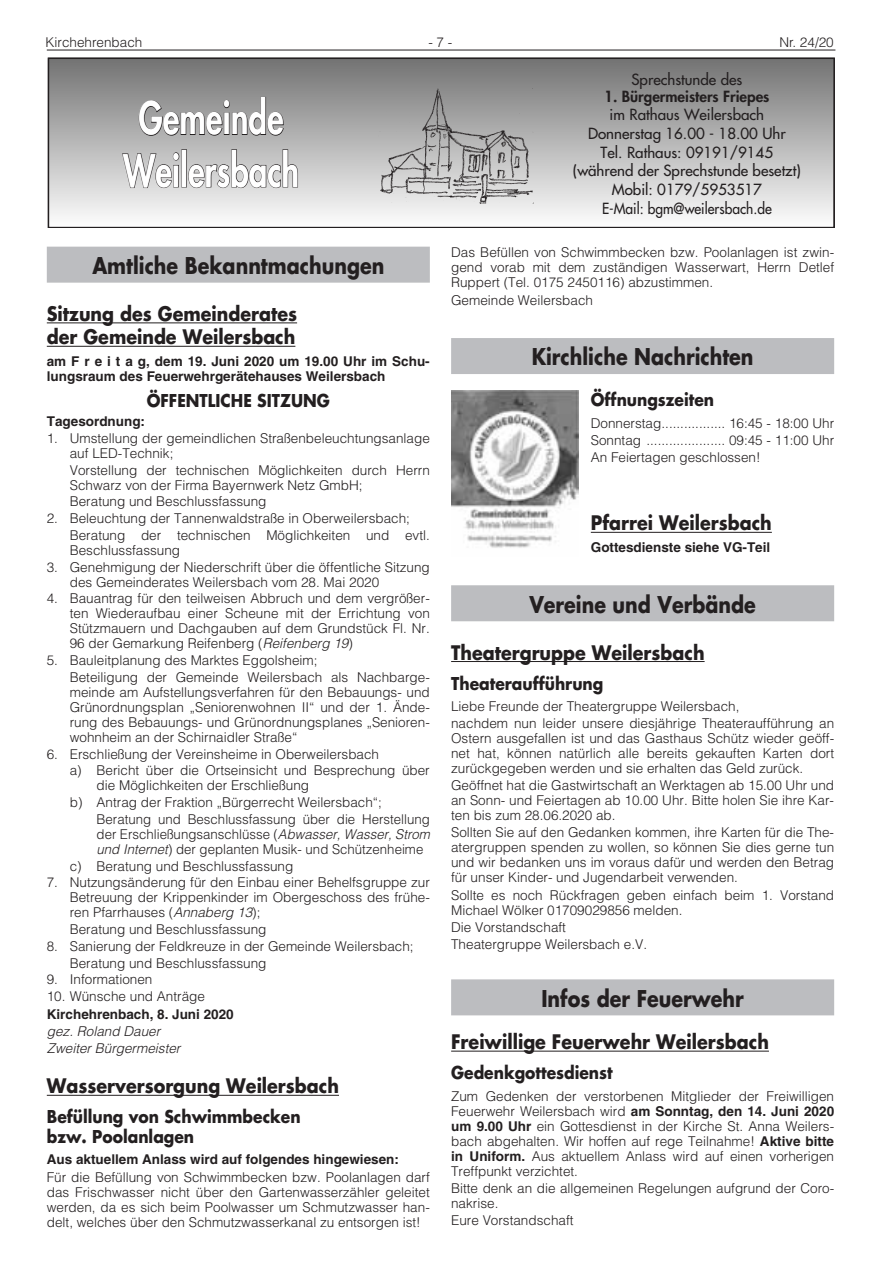
<style>
.page{position:relative;width:881px;height:1263px;background:#fff}
.page>*{position:absolute;margin:0;border:0;box-sizing:border-box;transform-origin:0 0}
.t1{font:800 43.65px/52.3px "Futura LT";color:#fff;text-align:center;scale:.75 1}
.t2{font:700 22.5px "Futura LT";color:#231f20;scale:.85 1}
.t3{font:700 19.5px/23.4px "Futura LT";color:#231f20;scale:.9 1}
.t4{font:700 17.25px/19.5px "Futura LT";color:#231f20;scale:.9 1}
.t5{font:15px/18.6px "Futura LT";color:#231f20;text-align:center}
.t6{font:800 15px "Futura LT";color:#231f20}
.t7{font:300 13.5px/15px "Helvetica LT";color:#231f20}
.t8{font:700 13.5px/15px "Helvetica LT";color:#231f20}
.t9{font:italic 300 13.5px/17.1px "Helvetica LT";color:#231f20}
.s1{font-style:italic}
.s2{font-weight:700}
</style>
<div class="page">
<hr style="left:47px;top:50px;width:788px;height:1px;background:#231f20">
<div style="left:451px;top:338px;width:382px;height:36px;background:#bcbdc0"></div>
<hr style="left:590px;top:532px;width:181px;height:1px;background:#231f20">
<div style="left:451px;top:585px;width:382px;height:36px;background:#bcbdc0"></div>
<hr style="left:451px;top:661px;width:253px;height:1px;background:#231f20">
<div style="left:451px;top:979px;width:382px;height:36px;background:#bcbdc0"></div>
<hr style="left:451px;top:1051px;width:317px;height:1px;background:#231f20">
<img style="left:451px;top:391px;width:127px;height:157px">
<div style="left:47px;top:247px;width:382px;height:36px;background:#bcbdc0"></div>
<hr style="left:47px;top:322px;width:250px;height:1px;background:#231f20">
<hr style="left:47px;top:346px;width:248px;height:1px;background:#231f20">
<hr style="left:47px;top:1095px;width:292px;height:1px;background:#231f20">
<svg style="left:51px;top:60px;width:780px;height:156px;background:#b2b2b2"></svg>
<div style="left:49px;top:58px;width:784px;height:169px;border:1px solid #231f20"></div>
<svg style="left:138px;top:97px;width:146px;height:39px;background:#8c8b8b"></svg>
<svg style="left:122px;top:152px;width:57px;height:36px;background:#acabab"></svg>
<div style="left:181px;top:149px;width:6px;height:38px;border:1px solid #231f20"></div>
<svg style="left:188px;top:149px;width:110px;height:39px;background:#afafaf"></svg>
<img style="left:378px;top:84px;width:155px;height:119px">
<p class="t7" style="left:45px;top:34px;width:98px">Kirchehrenbach</p>
<p class="t7" style="left:428px;top:34px;width:26px">- 7 -</p>
<p class="t7" style="left:779px;top:34px;width:56px">Nr. 24/20</p>
<h1 class="t1" style="left:123px;top:91px;width:236px">Gemeinde<br>Weilersbach</h1>
<h2 class="t2" style="left:92px;top:251px;width:345px">Amtliche Bekanntmachungen</h2>
<h3 class="t3" style="left:47px;top:302px;width:279px">Sitzung des Gemeinderates der Gemeinde Weilersbach</h3>
<p class="t8" style="left:47px;top:353px;width:384px">am F r e i t a g, dem 19. Juni 2020 um 19.00 Uhr im Schu&shy;lungsraum des Feuerwehrgerätehauses Weilersbach</p>
<p class="t4" style="left:147px;top:390px;width:205px">ÖFFENTLICHE SITZUNG</p>
<p class="t8" style="left:47px;top:414px;width:100px">Tagesordnung:</p>
<p class="t7" style="left:70px;top:430px;width:361px;text-indent:-23px">1. Umstellung der gemeindlichen Straßenbeleuchtungsanlage auf LED-Technik;</p>
<p class="t7" style="left:70px;top:462px;width:361px">Vorstellung der technischen Möglichkeiten durch Herrn<br>Schwarz von der Firma Bayernwerk Netz GmbH;</p>
<p class="t7" style="left:70px;top:494px;width:198px">Beratung und Beschlussfassung</p>
<p class="t7" style="left:70px;top:510px;width:361px;line-height:16.8px;text-indent:-23px">2. Beleuchtung der Tannenwaldstraße in Oberweilersbach;<br>Beratung der technischen Möglichkeiten und evtl.</p>
<p class="t7" style="left:70px;top:542px;width:112px">Beschlussfassung</p>
<p class="t7" style="left:70px;top:559px;width:361px;text-indent:-23px">3. Genehmigung der Niederschrift über die öffentliche Sitzung des Gemeinderates Weilersbach vom 28. Mai 2020</p>
<p class="t7" style="left:70px;top:591px;width:361px;text-align:justify;text-indent:-23px">4. Bauantrag für den teilweisen Abbruch und dem vergrößer&shy;ten Wiederaufbau einer Scheune mit der Errichtung von Stützmauern und Dachgauben auf dem Grundstück Fl. Nr.<br>96 der Gemarkung Reifenberg (<span class="s1">Reifenberg 19</span>)</p>
<p class="t7" style="left:70px;top:652px;width:361px;line-height:16.8px;text-indent:-23px">5. Bauleitplanung des Marktes Eggolsheim;<br>Beteiligung der Gemeinde Weilersbach als Nachbarge-</p>
<p class="t7" style="left:70px;top:684px;width:361px;text-align:justify">meinde am Aufstellungsverfahren für den Bebauungs- und Grünordnungsplan „Seniorenwohnen II“ und der 1. Ände&shy;rung des Bebauungs- und Grünordnungsplanes „Senioren&shy;wohnheim an der Schirnaidler Straße“</p>
<p class="t7" style="left:70px;top:745px;width:361px;line-height:16.8px;text-indent:-23px">6. Erschließung der Vereinsheime in Oberweilersbach<br>a) Bericht über die Ortseinsicht und Besprechung über</p>
<p class="t7" style="left:97px;top:778px;width:214px">die Möglichkeiten der Erschließung</p>
<p class="t7" style="left:70px;top:795px;width:313px">b) Antrag der Fraktion „Bürgerrecht Weilersbach“;</p>
<p class="t7" style="left:97px;top:811px;width:334px">Beratung und Beschlussfassung über die Herstellung</p>
<p class="t7" style="left:97px;top:826px;width:334px">der Erschließungsanschlüsse (<span class="s1">Abwasser, Wasser, Strom und Internet</span>) der geplanten Musik- und Schützenheime</p>
<p class="t7" style="left:70px;top:858px;width:225px">c) Beratung und Beschlussfassung</p>
<p class="t7" style="left:70px;top:875px;width:361px;text-align:justify;text-indent:-23px">7. Nutzungsänderung für den Einbau einer Behelfsgruppe zur Betreuung der Krippenkinder im Obergeschoss des frühe&shy;ren Pfarrhauses (<span class="s1">Annaberg 13</span>);</p>
<p class="t7" style="left:70px;top:922px;width:198px">Beratung und Beschlussfassung</p>
<p class="t7" style="left:70px;top:937px;width:345px;line-height:16.8px;text-indent:-23px">8. Sanierung der Feldkreuze in der Gemeinde Weilersbach;<br>Beratung und Beschlussfassung</p>
<p class="t7" style="left:47px;top:972px;width:107px">9. Informationen</p>
<p class="t7" style="left:47px;top:989px;width:160px">10. Wünsche und Anträge</p>
<p class="t8" style="left:47px;top:1007px;width:188px">Kirchehrenbach, 8. Juni 2020</p>
<p class="t9" style="left:47px;top:1023px;width:135px">gez. Roland Dauer<br>Zweiter Bürgermeister</p>
<h3 class="t3" style="left:47px;top:1074px;width:326px">Wasserversorgung Weilersbach</h3>
<p class="t4" style="left:47px;top:1107px;width:283px">Befüllung von Schwimmbecken bzw. Poolanlagen</p>
<p class="t8" style="left:47px;top:1152px;width:353px">Aus aktuellem Anlass wird auf folgendes hingewiesen:</p>
<p class="t7" style="left:47px;top:1169px;width:384px;text-align:justify">Für die Befüllung von Schwimmbecken bzw. Poolanlagen darf das Frischwasser nicht über den Gartenwasserzähler geleitet werden, da es sich beim Poolwasser um Schmutzwasser han&shy;delt, welches über den Schmutzwasserkanal zu entsorgen ist!</p>
<p class="t5" style="left:631px;top:70px;width:112px">Sprechstunde des</p>
<p class="t6" style="left:604px;top:86px;width:167px">1. Bürgermeisters Friepes</p>
<p class="t5" style="left:572px;top:106px;width:229px">im Rathaus Weilersbach<br>Donnerstag 16.00 - 18.00 Uhr<br>Tel. Rathaus: 09191/9145 (während der Sprechstunde besetzt)<br>Mobil: 0179/5953517<br>E-Mail: bgm@weilersbach.de</p>
<p class="t7" style="left:451px;top:245px;width:384px;text-align:justify">Das Befüllen von Schwimmbecken bzw. Poolanlagen ist zwin&shy;gend vorab mit dem zuständigen Wasserwart, Herrn Detlef Ruppert (Tel. 0175 2450116) abzustimmen.</p>
<p class="t7" style="left:451px;top:292px;width:143px">Gemeinde Weilersbach</p>
<h2 class="t2" style="left:531px;top:342px;width:262px">Kirchliche Nachrichten</h2>
<p class="t4" style="left:590px;top:390px;width:138px">Öffnungszeiten</p>
<p class="t7" style="left:590px;top:415px;width:72px">Donnerstag</p>
<p class="t7" style="left:728px;top:415px;width:107px">16:45 - 18:00 Uhr</p>
<p class="t7" style="left:590px;top:432px;width:52px">Sonntag</p>
<p class="t7" style="left:590px;top:431px;width:245px;line-height:17.1px;text-indent:138px">09:45 - 11:00 Uhr<br>An Feiertagen geschlossen!</p>
<h3 class="t3" style="left:590px;top:511px;width:202px">Pfarrei Weilersbach</h3>
<p class="t8" style="left:590px;top:539px;width:181px">Gottesdienste siehe VG-Teil</p>
<h2 class="t2" style="left:529px;top:589px;width:268px">Vereine und Verbände</h2>
<h3 class="t3" style="left:451px;top:640px;width:283px">Theatergruppe Weilersbach</h3>
<p class="t4" style="left:451px;top:673px;width:170px">Theateraufführung</p>
<p class="t7" style="left:451px;top:698px;width:384px;line-height:17.1px">Liebe Freunde der Theatergruppe Weilersbach,<br>nachdem nun leider unsere diesjährige Theateraufführung an</p>
<p class="t7" style="left:451px;top:731px;width:384px;text-align:justify">Ostern ausgefallen ist und das Gasthaus Schütz wieder geöff&shy;net hat, können natürlich alle bereits gekauften Karten dort zurückgegeben werden und sie erhalten das Geld zurück.</p>
<p class="t7" style="left:451px;top:778px;width:384px;text-align:justify">Geöffnet hat die Gastwirtschaft an Werktagen ab 15.00 Uhr und an Sonn- und Feiertagen ab 10.00 Uhr. Bitte holen Sie ihre Kar&shy;ten bis zum 28.06.2020 ab.</p>
<p class="t7" style="left:451px;top:825px;width:384px;text-align:justify">Sollten Sie auf den Gedanken kommen, ihre Karten für die The&shy;atergruppen spenden zu wollen, so können Sie dies gerne tun und wir bedanken uns im voraus dafür und werden den Betrag für unser Kinder- und Jugendarbeit verwenden.</p>
<p class="t7" style="left:451px;top:887px;width:384px">Sollte es noch Rückfragen geben einfach beim 1. Vorstand<br>Michael Wölker 01709029856 melden.</p>
<p class="t7" style="left:451px;top:918px;width:197px;line-height:17.1px">Die Vorstandschaft<br>Theatergruppe Weilersbach e.V.</p>
<h2 class="t2" style="left:541px;top:983px;width:239px">Infos der Feuerwehr</h2>
<h3 class="t3" style="left:451px;top:1030px;width:354px">Freiwillige Feuerwehr Weilersbach</h3>
<p class="t4" style="left:451px;top:1063px;width:181px">Gedenkgottesdienst</p>
<p class="t7" style="left:451px;top:1088px;width:384px;text-align:justify">Zum Gedenken der verstorbenen Mitglieder der Freiwilligen Feuerwehr Weilersbach wird <span class="s2">am Sonntag, den 14. Juni 2020 um 9.00 Uhr</span> ein Gottesdienst in der Kirche St. Anna Weilers&shy;bach abgehalten. Wir hoffen auf rege Teilnahme! <span class="s2">Aktive bitte in Uniform.</span> Aus aktuellem Anlass wird auf einen vorherigen Treffpunkt verzichtet.</p>
<p class="t7" style="left:451px;top:1180px;width:384px">Bitte denk an die allgemeinen Regelungen aufgrund der Coro&shy;nakrise.</p>
<p class="t7" style="left:451px;top:1212px;width:124px">Eure Vorstandschaft</p>
</div>
